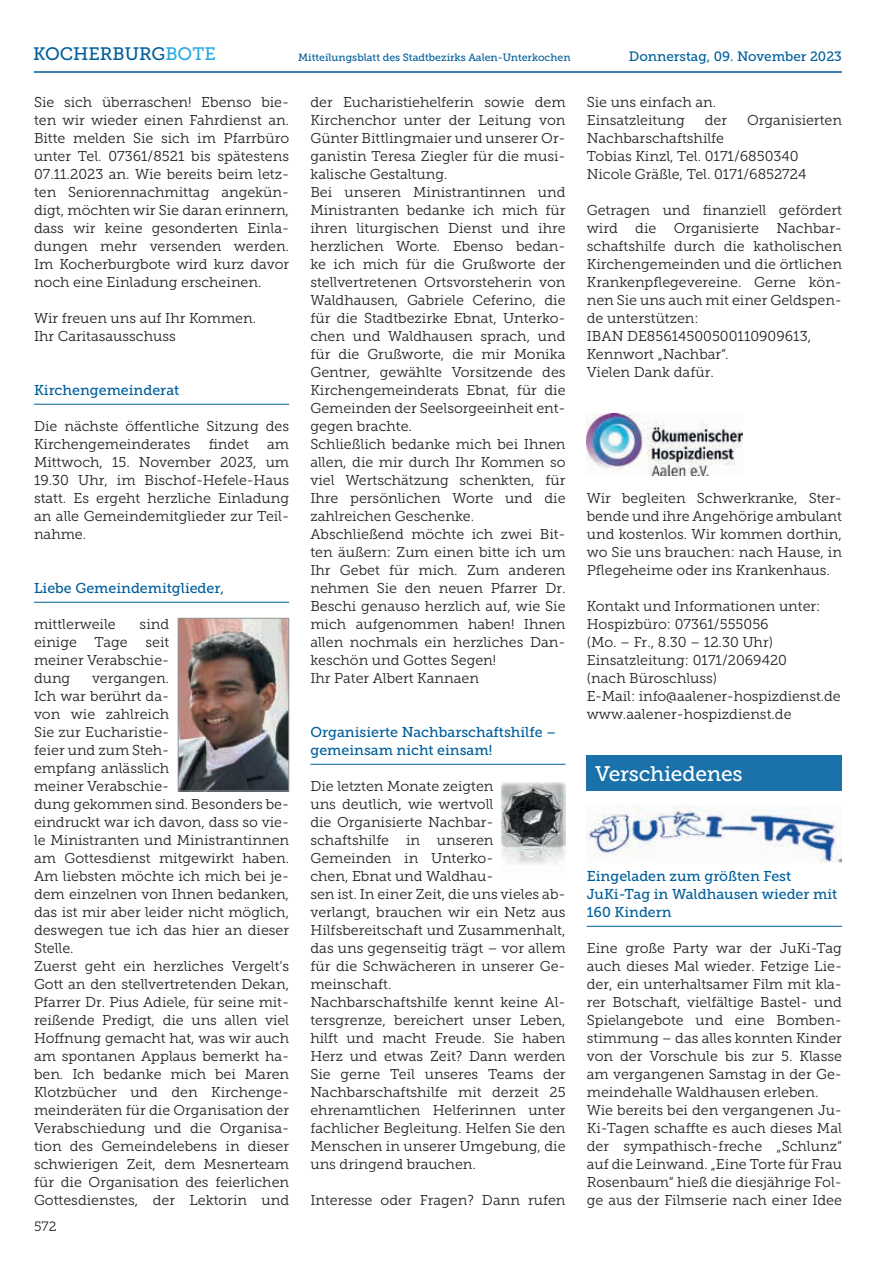
<style>
.page{position:relative;width:893px;height:1263px;background:#fff}
.page>*{position:absolute;margin:0;border:0;box-sizing:border-box;transform-origin:0 0}
.t1{font:21px "Museo Slab 500";letter-spacing:-.01em;color:#fff}
.t2{font:18px "Museo Slab 500";color:#005e9a}
.t3{font:14.25px/18px "Museo Slab 300";color:#231f20}
.t4{font:14.25px/18px "Museo Slab 500";color:#005e9a}
.t5{font:13.5px "Museo Slab 500";color:#005e9a}
.t6{font:13.5px "Museo Slab 300";color:#231f20}
.t7{font:10.5px "Museo Slab 500";color:#005e9a}
.s1{color:#24aae1}
</style>
<div class="page">
<hr style="left:34px;top:71px;width:808px;height:2px;background:#005e9a">
<img style="left:587px;top:805px;width:255px;height:58px">
<hr style="left:34px;top:404px;width:255px;height:1px;background:#005e9a">
<hr style="left:34px;top:602px;width:255px;height:1px;background:#005e9a">
<hr style="left:310px;top:764px;width:256px;height:1px;background:#005e9a">
<hr style="left:587px;top:926px;width:255px;height:1px;background:#005e9a">
<img style="left:180px;top:620px;width:107px;height:169px">
<div style="left:178px;top:618px;width:111px;height:173px;border:1px solid #939598"></div>
<img style="left:587px;top:413px;width:155px;height:63px">
<img style="left:502px;top:782px;width:64px;height:82px">
<div style="left:587px;top:755px;width:255px;height:36px;background:#1b72aa"></div>
<p class="t2" style="left:33px;top:44px;width:184px">KOCHERBURG<span class="s1">BOTE</span></p>
<p class="t7" style="left:298px;top:51px;width:274px">Mitteilungsblatt des Stadtbezirks Aalen-Unterkochen</p>
<p class="t5" style="left:629px;top:49px;width:215px">Donnerstag, 09. November 2023</p>
<p class="t3" style="left:34px;top:93px;width:257px;text-align:justify">Sie sich überraschen! Ebenso bie&shy;ten wir wieder einen Fahrdienst an.<br>Bitte melden Sie sich im Pfarrbüro unter Tel. 07361/8521 bis spätestens 07.11.2023 an. Wie bereits beim letz&shy;ten Seniorennachmittag angekün&shy;digt, möchten wir Sie daran erinnern, dass wir keine gesonderten Einla&shy;dungen mehr versenden werden.<br>Im Kocherburgbote wird kurz davor noch eine Einladung erscheinen.</p>
<p class="t3" style="left:34px;top:309px;width:224px">Wir freuen uns auf Ihr Kommen.<br>Ihr Caritasausschuss</p>
<p class="t4" style="left:34px;top:381px;width:147px">Kirchengemeinderat</p>
<p class="t3" style="left:34px;top:417px;width:257px">Die nächste öffentliche Sitzung des<br>Kirchengemeinderates</p>
<p class="t3" style="left:209px;top:435px;width:42px">findet</p>
<p class="t3" style="left:34px;top:435px;width:257px;text-align:justify;text-indent:233px">am Mittwoch, 15. November 2023, um 19.30 Uhr, im Bischof-Hefele-Haus statt. Es ergeht herzliche Einladung an alle Gemeindemitglieder zur Teil&shy;nahme.</p>
<p class="t4" style="left:34px;top:579px;width:192px">Liebe Gemeindemitglieder,</p>
<p class="t3" style="left:34px;top:615px;width:83px">mittlerweile</p>
<p class="t3" style="left:34px;top:615px;width:137px;text-align:justify;text-indent:106px">sind einige Tage seit meiner Verabschie&shy;dung</p>
<p class="t3" style="left:34px;top:669px;width:257px;text-indent:58px">vergangen.<br>Ich war berührt da-<br>von wie zahlreich<br>Sie zur Eucharistie-<br>feier und zum Steh-<br>empfang anlässlich<br>meiner Verabschie-<br>dung gekommen sind. Besonders be&shy;eindruckt war ich davon, dass so vie&shy;le Ministranten und Ministrantinnen am Gottesdienst mitgewirkt haben.<br>Am liebsten möchte ich mich bei je&shy;dem einzelnen von Ihnen bedanken, das ist mir aber leider nicht möglich, deswegen tue ich das hier an dieser<br>Stelle.<br>Zuerst geht ein herzliches Vergelt’s<br>Gott an den stellvertretenden Dekan,<br>Pfarrer Dr. Pius Adiele, für seine mit&shy;reißende Predigt, die uns allen viel<br>Hoffnung gemacht hat, was wir auch am spontanen Applaus bemerkt ha&shy;ben. Ich bedanke mich bei Maren<br>Klotzbücher und den Kirchenge&shy;meinderäten für die Organisation der<br>Verabschiedung und die Organisa&shy;tion des Gemeindelebens in dieser schwierigen Zeit, dem Mesnerteam für die Organisation des feierlichen<br>Gottesdienstes, der Lektorin und</p>
<p class="t6" style="left:34px;top:1218px;width:24px">572</p>
<p class="t3" style="left:310px;top:93px;width:257px">der Eucharistiehelferin sowie dem<br>Kirchenchor unter der Leitung von<br>Günter Bittlingmaier und unserer Or&shy;ganistin Teresa Ziegler für die musi&shy;kalische Gestaltung.<br>Bei unseren Ministrantinnen und<br>Ministranten bedanke ich mich für ihren liturgischen Dienst und ihre herzlichen Worte. Ebenso bedan&shy;ke ich mich für die Grußworte der stellvertretenen Ortsvorsteherin von<br>Waldhausen, Gabriele Ceferino, die für die Stadtbezirke Ebnat, Unterko&shy;chen und Waldhausen sprach, und für die Grußworte, die mir Monika<br>Gentner, gewählte Vorsitzende des<br>Kirchengemeinderats Ebnat, für die<br>Gemeinden der Seelsorgeeinheit ent&shy;gegen brachte.<br>Schließlich bedanke mich bei Ihnen allen, die mir durch Ihr Kommen so viel Wertschätzung schenkten, für<br>Ihre persönlichen Worte und die zahlreichen Geschenke.<br>Abschließend möchte ich zwei Bit&shy;ten äußern: Zum einen bitte ich um<br>Ihr Gebet für mich. Zum anderen nehmen Sie den neuen Pfarrer Dr.<br>Beschi genauso herzlich auf, wie Sie mich aufgenommen haben! Ihnen allen nochmals ein herzliches Dan&shy;keschön und Gottes Segen!<br>Ihr Pater Albert Kannaen</p>
<p class="t4" style="left:310px;top:723px;width:247px">Organisierte Nachbarschaftshilfe – gemeinsam nicht einsam!</p>
<p class="t3" style="left:310px;top:777px;width:257px">Die letzten Monate zeigten<br>uns deutlich, wie wertvoll<br>die Organisierte Nachbar&shy;schaftshilfe in unseren<br>Gemeinden in Unterko-<br>chen, Ebnat und Waldhau-<br>sen ist. In einer Zeit, die uns vieles ab&shy;verlangt, brauchen wir ein Netz aus<br>Hilfsbereitschaft und Zusammenhalt, das uns gegenseitig trägt – vor allem für die Schwächeren in unserer Ge&shy;meinschaft.<br>Nachbarschaftshilfe kennt keine Al&shy;tersgrenze, bereichert unser Leben, hilft und macht Freude. Sie haben<br>Herz und etwas Zeit? Dann werden<br>Sie gerne Teil unseres Teams der<br>Nachbarschaftshilfe mit derzeit 25 ehrenamtlichen Helferinnen unter fachlicher Begleitung. Helfen Sie den<br>Menschen in unserer Umgebung, die uns dringend brauchen.</p>
<p class="t3" style="left:310px;top:1191px;width:257px">Interesse oder Fragen? Dann rufen</p>
<p class="t3" style="left:587px;top:93px;width:131px">Sie uns einfach an.<br>Einsatzleitung</p>
<p class="t3" style="left:705px;top:111px;width:24px">der</p>
<p class="t3" style="left:747px;top:111px;width:96px">Organisierten</p>
<p class="t3" style="left:587px;top:129px;width:221px">Nachbarschaftshilfe<br>Tobias Kinzl, Tel. 0171/6850340<br>Nicole Gräßle, Tel. 0171/6852724</p>
<p class="t3" style="left:587px;top:201px;width:257px">Getragen und finanziell gefördert wird die Organisierte Nachbar&shy;schaftshilfe durch die katholischen<br>Kirchengemeinden und die örtlichen<br>Krankenpflegevereine. Gerne kön&shy;nen Sie uns auch mit einer Geldspen&shy;de unterstützen:<br>IBAN DE85614500500110909613,<br>Kennwort „Nachbar“.<br>Vielen Dank dafür.</p>
<p class="t3" style="left:587px;top:489px;width:257px;text-align:justify">Wir begleiten Schwerkranke, Ster&shy;bende und ihre Angehörige ambulant und kostenlos. Wir kommen dorthin, wo Sie uns brauchen: nach Hause, in Pflegeheime oder ins Krankenhaus.</p>
<p class="t3" style="left:587px;top:597px;width:255px">Kontakt und Informationen unter:<br>Hospizbüro: 07361/555056<br>(Mo. – Fr., 8.30 – 12.30 Uhr)<br>Einsatzleitung: 0171/2069420<br>(nach Büroschluss)<br>E-Mail: info@aalener-hospizdienst.de www.aalener-hospizdienst.de</p>
<h1 class="t1" style="left:595px;top:762px;width:149px">Verschiedenes</h1>
<p class="t4" style="left:587px;top:867px;width:252px">Eingeladen zum größten Fest<br>JuKi-Tag in Waldhausen wieder mit<br>160 Kindern</p>
<p class="t3" style="left:587px;top:939px;width:257px">Eine große Party war der JuKi-Tag auch dieses Mal wieder. Fetzige Lie&shy;der, ein unterhaltsamer Film mit kla&shy;rer Botschaft, vielfältige Bastel- und Spielangebote und eine Bomben&shy;stimmung – das alles konnten Kinder von der Vorschule bis zur 5. Klasse am vergangenen Samstag in der Ge&shy;meindehalle Waldhausen erleben.<br>Wie bereits bei den vergangenen Ju-Ki-Tagen schaffte es auch dieses Mal der sympathisch-freche „Schlunz“ auf die Leinwand. „Eine Torte für Frau Rosenbaum“ hieß die diesjährige Fol&shy;ge aus der Filmserie nach einer Idee</p>
</div>
